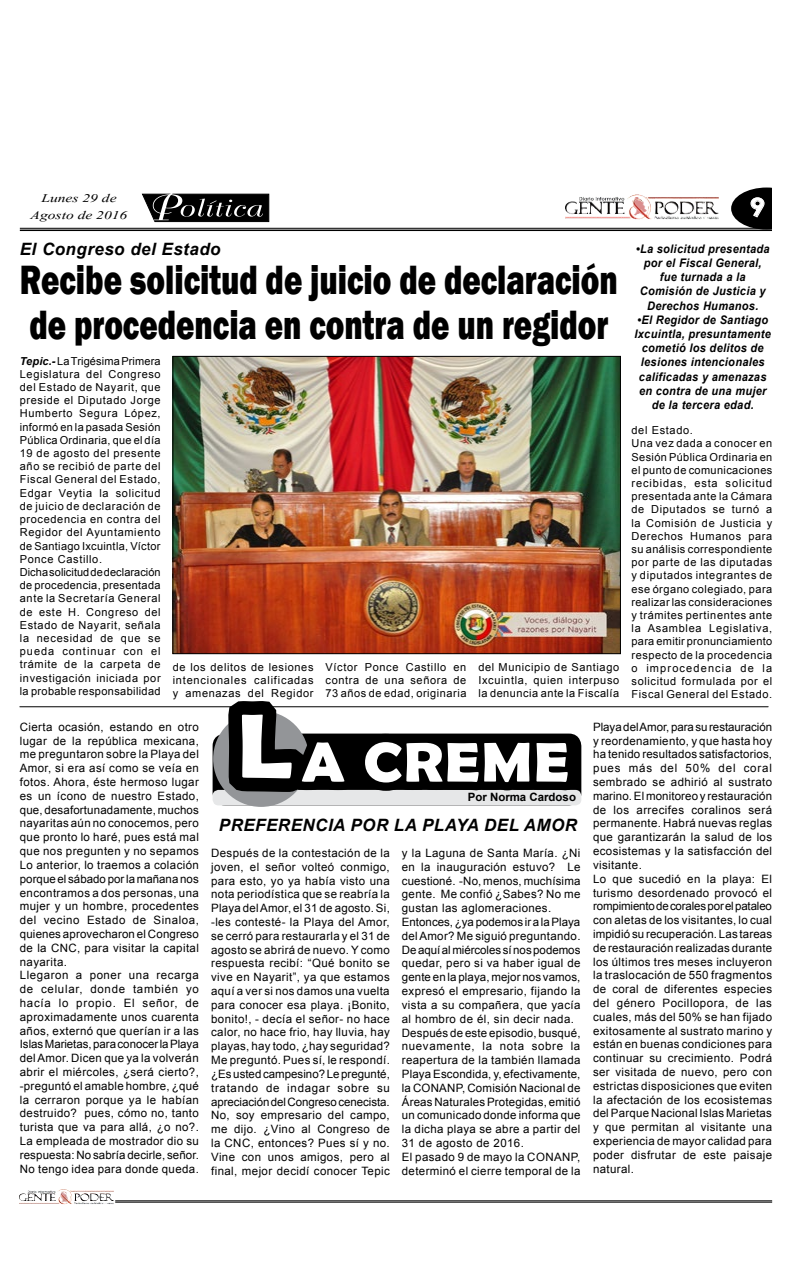
<style>
.page{position:relative;width:792px;height:1276px;background:#fff}
.page>*{position:absolute;margin:0;border:0;box-sizing:border-box;transform-origin:0 0}
.t1{font:700 56.2px "Berlin Sans FB Demi";letter-spacing:.025em;color:#fff;scale:1.11 1}
.t2{font:800 42.1px/45px "Franklin Gothic";color:#000;scale:.74 1}
.t3{font:700 25.2px "Century Gothic";color:#fff;scale:1.14 1}
.t4{font:italic 700 17px "Arial";letter-spacing:.03em;color:#000}
.t5{font:14.6px/17.6px "Vijaya";color:#000;text-align:center;scale:1.32 1}
.t6{font:italic 700 11.8px/14.2px "Arial";letter-spacing:.03em;color:#000;text-align:center;scale:.93 1}
.t7{font:11.5px/13.8px "Arial";letter-spacing:.035em;color:#000}
.t8{font:700 11.5px "Arial";color:#000}
.t9{font:11px/13.2px "Arial";letter-spacing:.06em;color:#000;text-align:justify}
.s1{font-weight:700;font-style:italic}
.s2{font-size:91.9px}
</style>
<div class="page">
<img style="left:633px;top:215px;width:15px;height:2px">
<svg style="left:731px;top:187px;width:41px;height:41px"></svg>
<hr style="left:20px;top:228px;width:752px;height:1px;background:#000">
<hr style="left:20px;top:229px;width:752px;height:2px;background:#000">
<img style="left:627px;top:195px;width:23px;height:20px">
<hr style="left:115px;top:1200px;width:657px;height:1px;background:#000">
<hr style="left:115px;top:1201px;width:657px;height:1px;background:#000">
<img style="left:57px;top:1189px;width:15px;height:12px">
<img style="left:174px;top:358px;width:445px;height:294px">
<svg style="left:141px;top:193px;width:74px;height:30px"></svg>
<hr style="left:20px;top:706px;width:748px;height:1px;background:#000">
<div style="left:213px;top:790px;width:368px;height:15px;background:#e6e7e8;border-radius:6px"></div>
<img style="left:215px;top:193px;width:109px;height:614px">
<svg style="left:282px;top:720px;width:148px;height:84px"></svg>
<img style="left:430px;top:227px;width:37px;height:563px">
<img style="left:467px;top:227px;width:52px;height:564px">
<img style="left:519px;top:197px;width:65px;height:599px">
<p class="t5" style="left:31px;top:187px;width:75px">Lunes 29 de<br>Agosto de 2016</p>
<h3 class="t3" style="left:749px;top:188px;width:16px">9</h3>
<h3 class="t4" style="left:20px;top:237px;width:202px">El Congreso del Estado</h3>
<p class="t6" style="left:636px;top:242px;width:145px">•La solicitud presentada por el Fiscal General, fue turnada a la<br>Comisión de Justicia y<br>Derechos Humanos.</p>
<p class="t6" style="left:634px;top:313px;width:148px">•El Regidor de Santiago<br>Ixcuintla, presuntamente cometió los delitos de lesiones intencionales calificadas y amenazas en contra de una mujer de la tercera edad.</p>
<h2 class="t2" style="left:20px;top:257px;width:810px">Recibe solicitud de juicio de declaración de procedencia en contra de un regidor</h2>
<p class="t9" style="left:20px;top:354px;width:142px;text-align:left"><span class="s1">Tepic.-</span> La Trigésima Primera<br>Legislatura del Congreso del Estado de Nayarit, que preside el Diputado Jorge<br>Humberto Segura López, informó en la pasada Sesión<br>Pública Ordinaria, que el día<br>19 de agosto del presente año se recibió de parte del<br>Fiscal General del Estado,<br>Edgar Veytia la solicitud de juicio de declaración de procedencia en contra del<br>Regidor del Ayuntamiento de Santiago Ixcuintla, Víctor<br>Ponce Castillo.<br>Dicha solicitud de declaración de procedencia, presentada ante la Secretaría General de este H. Congreso del<br>Estado de Nayarit, señala la necesidad de que se pueda continuar con el trámite de la carpeta de investigación iniciada por la probable responsabilidad</p>
<p class="t9" style="left:632px;top:423px;width:142px;text-align:left">del Estado.<br>Una vez dada a conocer en<br>Sesión Pública Ordinaria en el punto de comunicaciones recibidas, esta solicitud presentada ante la Cámara de Diputados se turnó a la Comisión de Justicia y<br>Derechos Humanos para su análisis correspondiente por parte de las diputadas y diputados integrantes de ese órgano colegiado, para realizar las consideraciones y trámites pertinentes ante la Asamblea Legislativa, para emitir pronunciamiento respecto de la procedencia o improcedencia de la solicitud formulada por el<br>Fiscal General del Estado.</p>
<p class="t9" style="left:173px;top:660px;width:142px">de los delitos de lesiones intencionales calificadas y amenazas del Regidor</p>
<p class="t9" style="left:326px;top:660px;width:142px">Víctor Ponce Castillo en contra de una señora de 73 años de edad, originaria</p>
<p class="t9" style="left:478px;top:660px;width:142px">del Municipio de Santiago Ixcuintla, quien interpuso la denuncia ante la Fiscalía</p>
<h1 class="t1" style="left:237px;top:729px;width:301px"><span class="s2">L</span>A CREME</h1>
<p class="t8" style="left:468px;top:789px;width:110px">Por Norma Cardoso</p>
<h3 class="t4" style="left:219px;top:814px;width:360px">PREFERENCIA POR LA PLAYA DEL AMOR</h3>
<p class="t7" style="left:211px;top:846px;width:180px;text-align:justify">Después de la contestación de la joven, el señor volteó conmigo, para esto, yo ya había visto una nota periodística que se reabría la Playa del Amor, el 31 de agosto. Si, -les contesté- la Playa del Amor, se cerró para restaurarla y el 31 de agosto se abrirá de nuevo. Y como respuesta recibí: “Qué bonito se vive en Nayarit”, ya que estamos aquí a ver si nos damos una vuelta para conocer esa playa. ¡Bonito, bonito!, - decía el señor- no hace calor, no hace frio, hay lluvia, hay playas, hay todo, ¿hay seguridad?<br>Me preguntó. Pues sí, le respondí. ¿Es usted campesino? Le pregunté, tratando de indagar sobre su apreciación del Congreso cenecista.<br>No, soy empresario del campo, me dijo. ¿Vino al Congreso de la CNC, entonces? Pues sí y no.<br>Vine con unos amigos, pero al final, mejor decidí conocer Tepic</p>
<p class="t7" style="left:402px;top:846px;width:180px">y la Laguna de Santa María. ¿Ni en la inauguración estuvo? Le cuestioné. -No, menos, muchísima gente. Me confió ¿Sabes? No me gustan las aglomeraciones.<br>Entonces, ¿ya podemos ir a la Playa del Amor? Me siguió preguntando.<br>De aquí al miércoles sí nos podemos quedar, pero si va haber igual de gente en la playa, mejor nos vamos, expresó el empresario, fijando la vista a su compañera, que yacía al hombro de él, sin decir nada.<br>Después de este episodio, busqué, nuevamente, la nota sobre la reapertura de la también llamada<br>Playa Escondida, y, efectivamente, la CONANP, Comisión Nacional de<br>Áreas Naturales Protegidas, emitió un comunicado donde informa que la dicha playa se abre a partir del<br>31 de agosto de 2016.<br>El pasado 9 de mayo la CONANP, determinó el cierre temporal de la</p>
<p class="t7" style="left:20px;top:720px;width:181px">Cierta ocasión, estando en otro lugar de la república mexicana, me preguntaron sobre la Playa del<br>Amor, si era así como se veía en fotos. Ahora, éste hermoso lugar es un ícono de nuestro Estado, que, desafortunadamente, muchos nayaritas aún no conocemos, pero que pronto lo haré, pues está mal que nos pregunten y no sepamos<br>Lo anterior, lo traemos a colación porque el sábado por la mañana nos encontramos a dos personas, una mujer y un hombre, procedentes del vecino Estado de Sinaloa, quienes aprovecharon el Congreso de la CNC, para visitar la capital nayarita.<br>Llegaron a poner una recarga de celular, donde también yo hacía lo propio. El señor, de aproximadamente unos cuarenta años, externó que querían ir a las<br>Islas Marietas, para conocer la Playa del Amor. Dicen que ya la volverán abrir el miércoles, ¿será cierto?, -preguntó el amable hombre, ¿qué la cerraron porque ya le habían destruido? pues, cómo no, tanto turista que va para allá, ¿o no?.<br>La empleada de mostrador dio su respuesta: No sabría decirle, señor.<br>No tengo idea para donde queda.</p>
<p class="t7" style="left:593px;top:720px;width:181px">Playa del Amor, para su restauración y reordenamiento, y que hasta hoy ha tenido resultados satisfactorios, pues más del 50% del coral sembrado se adhirió al sustrato marino. El monitoreo y restauración de los arrecifes coralinos será permanente. Habrá nuevas reglas que garantizarán la salud de los ecosistemas y la satisfacción del visitante.<br>Lo que sucedió en la playa: El turismo desordenado provocó el rompimiento de corales por el pataleo con aletas de los visitantes, lo cual impidió su recuperación. Las tareas de restauración realizadas durante los últimos tres meses incluyeron la traslocación de 550 fragmentos de coral de diferentes especies del género Pocillopora, de las cuales, más del 50% se han fijado exitosamente al sustrato marino y están en buenas condiciones para continuar su crecimiento. Podrá ser visitada de nuevo, pero con estrictas disposiciones que eviten la afectación de los ecosistemas del Parque Nacional Islas Marietas y que permitan al visitante una experiencia de mayor calidad para poder disfrutar de este paisaje natural.</p>
</div>
